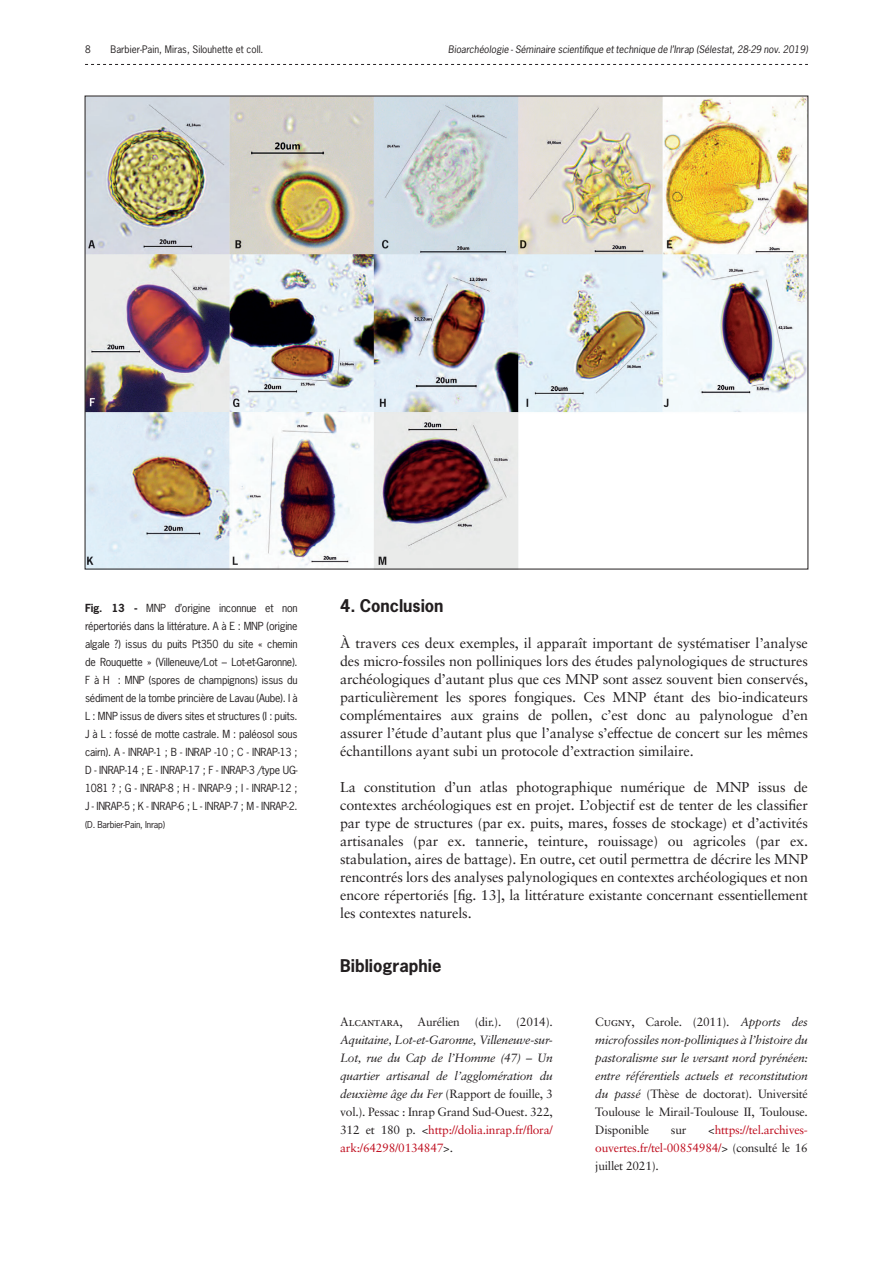
<style>
.page{position:relative;width:893px;height:1263px;background:#fff}
.page>*{position:absolute;margin:0;border:0;box-sizing:border-box;transform-origin:0 0}
.Titre_1_paragraphe{font:700 16.5px "News Gothic Std";color:#231f20}
.Texte{font:14.25px/18px "Sabon LT Pro";letter-spacing:-.01em;color:#231f20;text-align:justify}
.Bibliographie{font:italic 12px/18px "Sabon LT Pro";letter-spacing:-.02em;color:#231f20;text-align:justify}
.Bibliographie-2{font:12px/18px "Sabon LT Pro";letter-spacing:-.02em;color:#bf0c1d;text-align:justify}
.Bibliographie-3{font:12px "Sabon LT Pro";color:#231f20}
.Légende{font:10.5px/18px "News Gothic Std";letter-spacing:-.02em;color:#231f20;text-align:justify}
.t1{font:italic 9.75px "News Gothic Std";color:#231f20}
.t2{font:9.75px "News Gothic Std";color:#231f20}
.Légende-2{font:9px "News Gothic Std";letter-spacing:-.02em;color:#231f20}
.s1{font-weight:700}
.s2{font-style:normal}
.s3{font-style:normal;color:#bf0c1d}
.s4{color:#231f20}
</style>
<div class="page">
<svg style="left:85px;top:64px;width:723px;height:1px"></svg>
<img style="left:87px;top:98px;width:719px;height:469px">
<p class="t2" style="left:85px;top:43px;width:7px">8</p>
<p class="t2" style="left:111px;top:43px;width:154px">Barbier‐Pain, Miras, Silouhette et coll.</p>
<p class="t1" style="left:448px;top:43px;width:361px">Bioarchéologie - Séminaire scientifique et technique de l’Inrap (Sélestat, 28-29 nov. 2019)</p>
<p class="Légende" style="left:85px;top:599px;width:214px"><span class="s1">Fig. 13 -</span> MNP d’origine inconnue et non répertoriés dans la littérature. A à E : MNP (origine algale ?) issus du puits Pt350 du site « chemin de Rouquette » (Villeneuve/Lot – Lot-et-Garonne).<br>F à H : MNP (spores de champignons) issus du sédiment de la tombe princière de Lavau (Aube). I à L : MNP issus de divers sites et structures (I : puits.<br>J à L : fossé de motte castrale. M : paléosol sous cairn). A - INRAP-1 ; B - INRAP -10 ; C - INRAP-13 ; D - INRAP-14 ; E - INRAP-17 ; F - INRAP-3 /type UG-1081 ? ; G - INRAP-8 ; H - INRAP-9 ; I - INRAP-12 ; J - INRAP-5 ; K - INRAP-6 ; L - INRAP-7 ; M - INRAP-2.</p>
<p class="Légende-2" style="left:85px;top:819px;width:82px">(D. Barbier-Pain, Inrap)</p>
<p class="Titre_1_paragraphe" style="left:340px;top:595px;width:105px">4. Conclusion</p>
<p class="Texte" style="left:340px;top:634px;width:469px">À travers ces deux exemples, il apparaît important de systématiser l’analyse des micro-fossiles non polliniques lors des études palynologiques de structures archéologiques d’autant plus que ces MNP sont assez souvent bien conservés, particulièrement les spores fongiques. Ces MNP étant des bio-indicateurs complémentaires aux grains de pollen, c’est donc au palynologue d’en assurer l’étude d’autant plus que l’analyse s’effectue de concert sur les mêmes échantillons ayant subi un protocole d’extraction similaire.</p>
<p class="Texte" style="left:340px;top:778px;width:469px">La constitution d’un atlas photographique numérique de MNP issus de contextes archéologiques est en projet. L’objectif est de tenter de les classifier par type de structures (par ex. puits, mares, fosses de stockage) et d’activités artisanales (par ex. tannerie, teinture, rouissage) ou agricoles (par ex. stabulation, aires de battage). En outre, cet outil permettra de décrire les MNP rencontrés lors des analyses palynologiques en contextes archéologiques et non encore répertoriés [fig. 13], la littérature existante concernant essentiellement les contextes naturels.</p>
<p class="Titre_1_paragraphe" style="left:340px;top:955px;width:103px">Bibliographie</p>
<p class="Bibliographie" style="left:340px;top:1013px;width:214px"><span class="s2">Alcantara, Aurélien (dir.). (2014).<br></span>Aquitaine, Lot-et-Garonne, Villeneuve-sur-Lot, rue du Cap de l’Homme (47) – Un quartier artisanal de l’agglomération du deuxième âge du Fer <span class="s2">(Rapport de fouille, 3 vol.). Pessac : Inrap Grand Sud-Ouest. 322, 312 et 180 p. &lt;</span><span class="s3">http://dolia.inrap.fr/flora/ ark:/64298/0134847</span><span class="s2">&gt;.</span></p>
<p class="Bibliographie" style="left:595px;top:1013px;width:214px"><span class="s2">Cugny, Carole. (2011).</span> Apports des microfossiles non-polliniques à l’histoire du pastoralisme sur le versant nord pyrénéen: entre référentiels actuels et reconstitution du passé <span class="s2">(Thèse de doctorat). Université Toulouse le Mirail-Toulouse II, Toulouse.<br>Disponible</span></p>
<p class="Bibliographie-2" style="left:595px;top:1121px;width:214px;text-indent:113px"><span class="s4">&lt;</span>https://tel.archives&shy;ouvertes.fr/tel-00854984/<span class="s4">&gt; (consulté le 16 juillet 2021).</span></p>
<p class="Bibliographie-3" style="left:671px;top:1122px;width:17px">sur</p>
</div>
